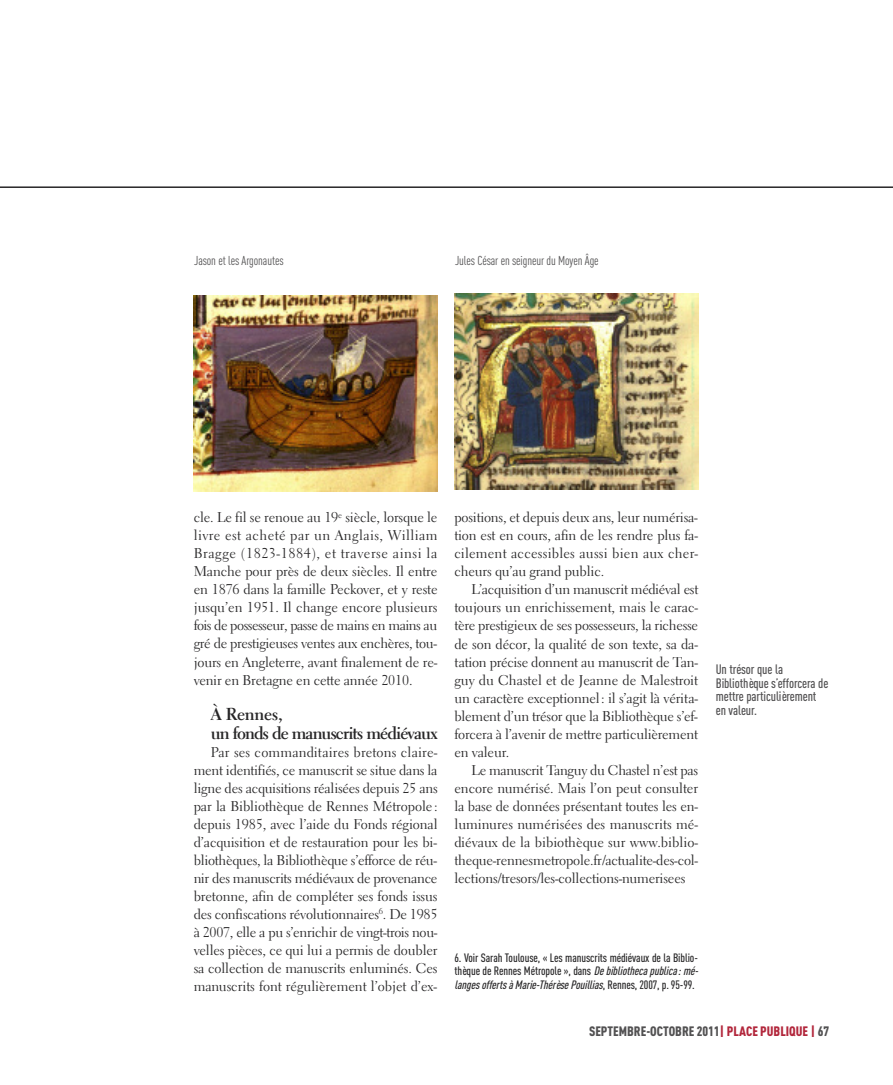
<style>
.page{position:relative;width:893px;height:1085px;background:#fff}
.page>*{position:absolute;margin:0;border:0;box-sizing:border-box;transform-origin:0 0}
.t1{font:700 17.25px/18px "Electra LT";letter-spacing:-.045em;color:#272627}
.t2{font:14.1px/18px "Electra LT";letter-spacing:-.01em;color:#272627;text-align:justify}
.t3{font:500 13.5px/13.5px "DIN Cond";letter-spacing:-.01em;color:#525152}
.t4{font:900 13.5px "DIN Cond";color:#525152}
.t5{font:12.75px "DIN Cond";letter-spacing:-.005em;color:#525152}
.t6{font:500 12px/13.5px "DIN Cond";letter-spacing:-.01em;color:#272627}
.s1{font-style:italic}
.s2{color:#b2273c}
</style>
<div class="page">
<hr style="left:0;top:186px;width:893px;height:2px;background:#272627">
<img style="left:194px;top:295px;width:243px;height:196px">
<img style="left:454px;top:294px;width:244px;height:195px">
<p class="t5" style="left:194px;top:253px;width:91px">Jason et les Argonautes</p>
<p class="t5" style="left:455px;top:253px;width:145px">Jules César en seigneur du Moyen Âge</p>
<p class="t2" style="left:194px;top:510px;width:245px">cle. Le fil se renoue au 19<sup>e</sup> siècle, lorsque le livre est acheté par un Anglais, William Bragge (1823-1884), et traverse ainsi la Manche pour près de deux siècles. Il entre en 1876 dans la famille Peckover, et y reste jusqu’en 1951. Il change encore plusieurs fois de possesseur, passe de mains en mains au gré de prestigieuses ventes aux enchères, tou&shy;jours en Angleterre, avant finalement de re&shy;venir en Bretagne en cette année 2010.</p>
<p class="t1" style="left:211px;top:707px;width:228px">À Rennes,<br>un fonds de manuscrits médiévaux</p>
<p class="t2" style="left:194px;top:744px;width:246px;text-indent:17px">Par ses commanditaires bretons claire&shy;ment identifiés, ce manuscrit se situe dans la ligne des acquisitions réalisées depuis 25 ans par la Bibliothèque de Rennes Métropole: depuis 1985, avec l’aide du Fonds régional d’acquisition et de restauration pour les bi&shy;bliothèques, la Bibliothèque s’efforce de réu&shy;nir des manuscrits médiévaux de provenance bretonne, afin de compléter ses fonds issus des confiscations révolutionnaires<sup>6</sup>. De 1985 à 2007, elle a pu s’enrichir de vingt-trois nou&shy;velles pièces, ce qui lui a permis de doubler sa collection de manuscrits enluminés. Ces manuscrits font régulièrement l’objet d’ex-</p>
<p class="t2" style="left:454px;top:510px;width:245px">positions, et depuis deux ans, leur numérisa&shy;tion est en cours, afin de les rendre plus fa&shy;cilement accessibles aussi bien aux cher&shy;cheurs qu’au grand public.</p>
<p class="t2" style="left:454px;top:582px;width:245px;text-indent:17px">L’acquisition d’un manuscrit médiéval est toujours un enrichissement, mais le carac&shy;tère prestigieux de ses possesseurs, la richesse de son décor, la qualité de son texte, sa da&shy;tation précise donnent au manuscrit de Tan&shy;guy du Chastel et de Jeanne de Malestroit un caractère exceptionnel: il s’agit là vérita&shy;blement d’un trésor que la Bibliothèque s’ef&shy;forcera à l’avenir de mettre particulièrement en valeur.</p>
<p class="t2" style="left:454px;top:762px;width:245px;text-indent:17px">Le manuscrit Tanguy du Chastel n’est pas encore numérisé. Mais l’on peut consulter la base de données présentant toutes les en&shy;luminures numérisées des manuscrits mé&shy;diévaux de la bibiothèque sur www.biblio&shy;theque-rennesmetropole.fr/actualite-des-col&shy;lections/tresors/les-collections-numerisees</p>
<p class="t6" style="left:454px;top:949px;width:248px">6. Voir Sarah Toulouse, « Les manuscrits médiévaux de la Biblio&shy;thèque de Rennes Métropole », dans <span class="s1">Debibliothecapublica:mé&shy;langesoffertsàMarie-ThérèsePouillias</span>, R e n n e s , 2 0 0 7 , p . 9 5 - 9 9 .</p>
<p class="t3" style="left:716px;top:662px;width:114px">Un trésor que la<br>Bibliothèque s’efforcera de mettre particulièrement en valeur.</p>
<p class="t4" style="left:589px;top:1022px;width:242px">SEPTEMBRE-OCTOBRE 2011<span class="s2">| PLACE PUBLIQUE |</span> 67</p>
</div>
